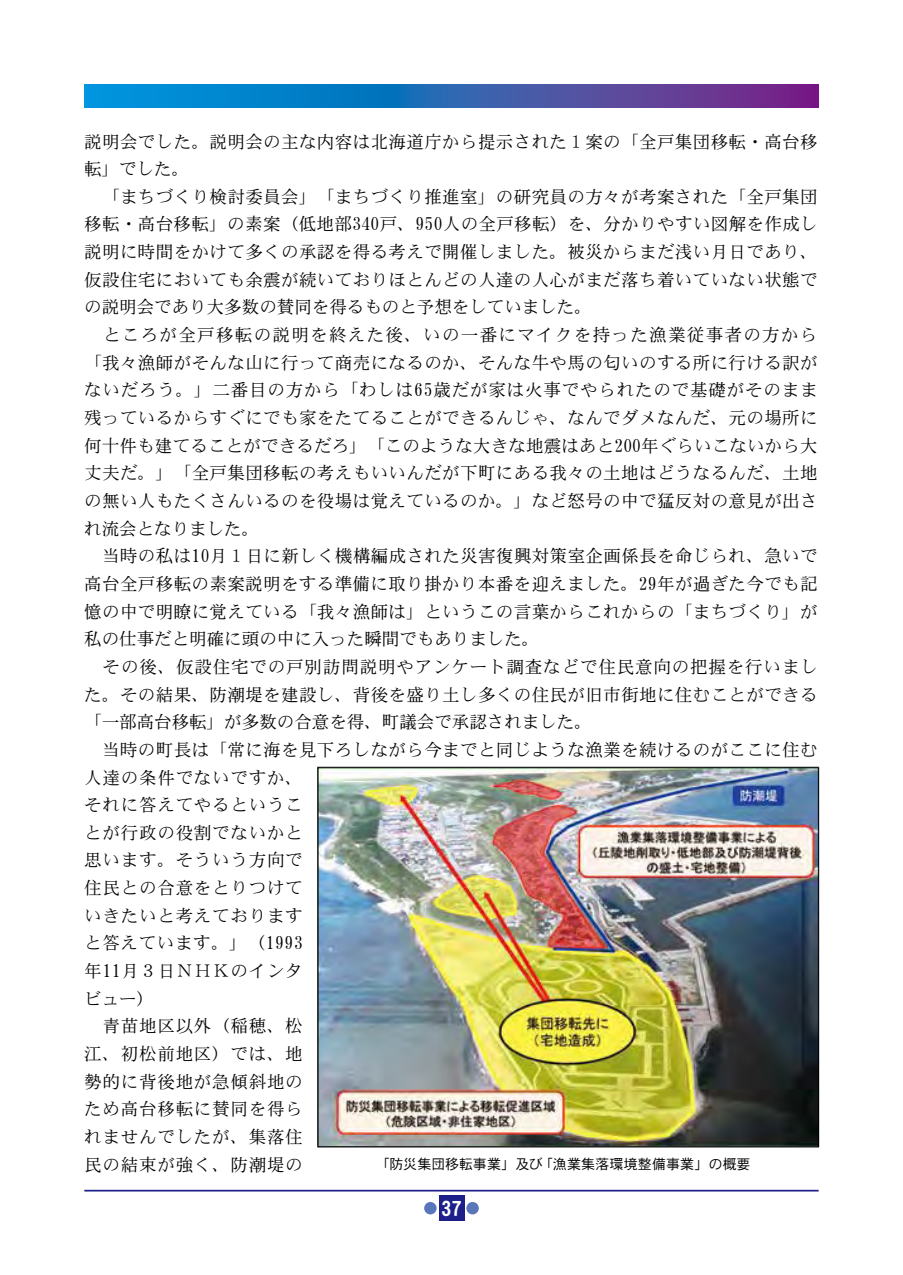
<style>
.page{position:relative;width:903px;height:1275px;background:#fff}
.page>*{position:absolute;margin:0;border:0;box-sizing:border-box;transform-origin:0 0}
.t1{font:21px "DFHS Gothic W7 WIN RKSJ H";color:#fff}
.t2{font:17.5px/27.7px "DFHS Mincho W3 WIN RKSJ H";letter-spacing:.025em;color:#000}
.t3{font:14px "DFHS Gothic W3 WIN RKSJ H";color:#000}
</style>
<div class="page">
<hr style="left:84px;top:1190px;width:735px;height:1px;background:#1d2088">
<div style="left:439px;top:1196px;width:25px;height:25px;background:#1d2088"></div>
<div style="left:466px;top:1202px;width:13px;height:12px;background:#5976ba;border-radius:50%"></div>
<div style="left:424px;top:1202px;width:13px;height:12px;background:#5976ba;border-radius:50%"></div>
<svg style="left:84px;top:84px;width:735px;height:23px;background:#2f63b2"></svg>
<img style="left:320px;top:769px;width:497px;height:376px">
<p class="t2" style="left:84px;top:128px;width:735px">説明会でした。説明会の主な内容は北海道庁から提示された１案の「全戸集団移転・高台移転」でした。<br>　「まちづくり検討委員会」「まちづくり推進室」の研究員の方々が考案された「全戸集団移転・高台移転」の素案（低地部340戸、950人の全戸移転）を、分かりやすい図解を作成し説明に時間をかけて多くの承認を得る考えで開催しました。被災からまだ浅い月日であり、仮設住宅においても余震が続いておりほとんどの人達の人心がまだ落ち着いていない状態での説明会であり大多数の賛同を得るものと予想をしていました。　<br>　ところが全戸移転の説明を終えた後、いの一番にマイクを持った漁業従事者の方から「我々漁師がそんな山に行って商売になるのか、そんな牛や馬の匂いのする所に行ける訳がないだろう。」二番目の方から「わしは65歳だが家は火事でやられたので基礎がそのまま残っているからすぐにでも家をたてることができるんじゃ、なんでダメなんだ、元の場所に何十件も建てることができるだろ」「このような大きな地震はあと200年ぐらいこないから大丈夫だ。」「全戸集団移転の考えもいいんだが下町にある我々の土地はどうなるんだ、土地の無い人もたくさんいるのを役場は覚えているのか。」など怒号の中で猛反対の意見が出され流会となりました。<br>　当時の私は10月１日に新しく機構編成された災害復興対策室企画係長を命じられ、急いで高台全戸移転の素案説明をする準備に取り掛かり本番を迎えました。29年が過ぎた今でも記憶の中で明瞭に覚えている「我々漁師は」というこの言葉からこれからの「まちづくり」が私の仕事だと明確に頭の中に入った瞬間でもありました。<br>　その後、仮設住宅での戸別訪問説明やアンケート調査などで住民意向の把握を行いました。その結果、防潮堤を建設し、背後を盛り土し多くの住民が旧市街地に住むことができる「一部高台移転」が多数の合意を得、町議会で承認されました。<br>　当時の町長は「常に海を見下ろしながら今までと同じような漁業を続けるのがここに住む人達の条件でないですか、<br>それに答えてやるというこ<br>とが行政の役割でないかと<br>思います。そういう方向で<br>住民との合意をとりつけて<br>いきたいと考えております<br>と答えています。」（1993<br>年11月３日ＮＨＫのインタ<br>ビュー）<br>　青苗地区以外（稲穂、松<br>江、初松前地区）では、地<br>勢的に背後地が急傾斜地の<br>ため高台移転に賛同を得ら<br>れませんでしたが、集落住<br>民の結束が強く、防潮堤の</p>
<p class="t3" style="left:375px;top:1157px;width:377px">「防災集団移転事業」及び「漁業集落環境整備事業」の概要</p>
<p class="t1" style="left:441px;top:1198px;width:23px">37</p>
</div>
